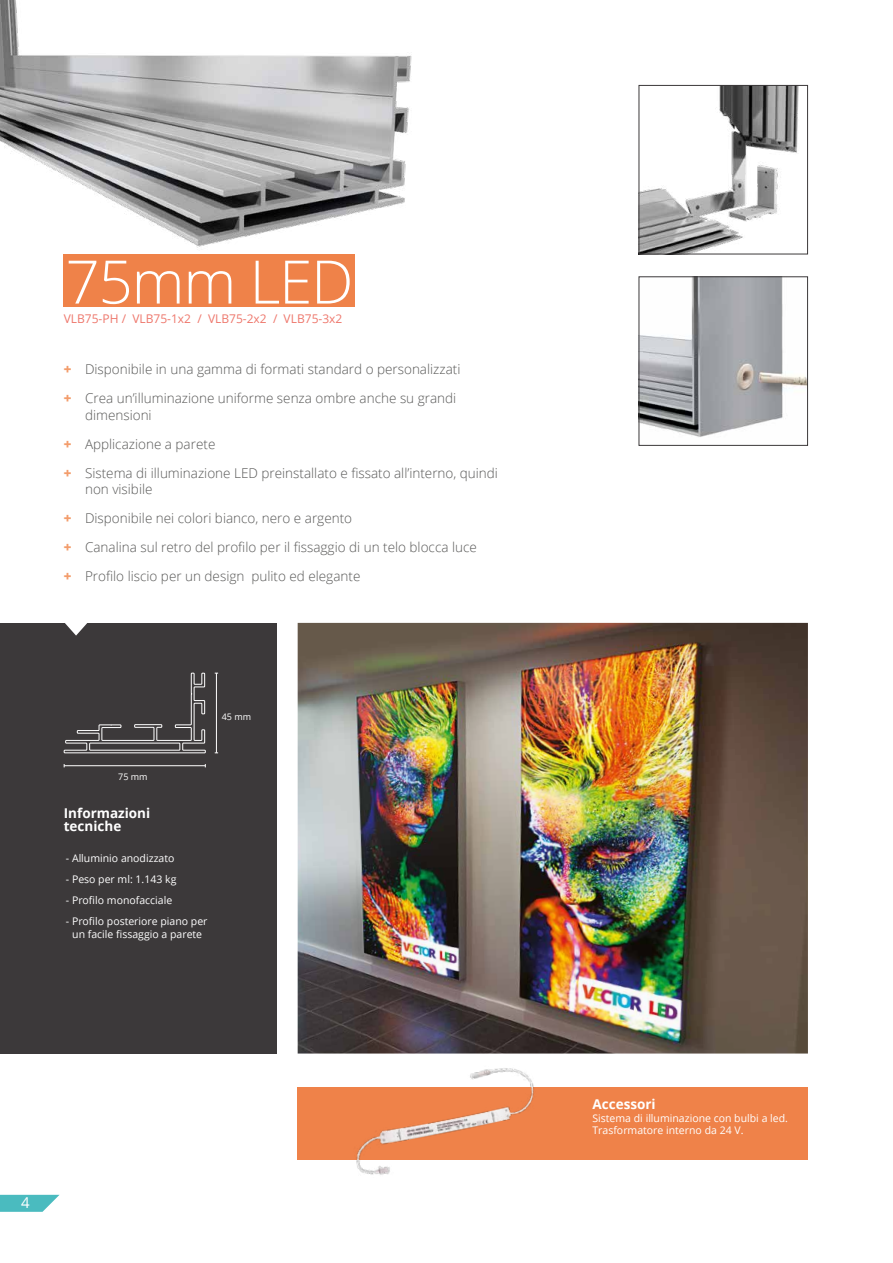
<style>
.page{position:relative;width:893px;height:1263px;background:#fff}
.page>*{position:absolute;margin:0;border:0;box-sizing:border-box;transform-origin:0 0}
.t1{font:300 60px "Open Sans";letter-spacing:-.02em;color:#fff}
.t2{font:15px "Open Sans";color:#fff}
.t3{font:300 13.5px/29px "Open Sans";color:#575756}
.t4{font:700 13.5px/13.5px "Open Sans";color:#fff}
.t5{font:12px "Open Sans";color:#ee776c}
.t6{font:10.5px/12.6px "Open Sans";color:#fff}
.t7{font:9px "Open Sans";color:#fff}
.s1{font-weight:800;color:#f39d6c}
</style>
<div class="page">
<svg style="left:0;top:1195px;width:60px;height:17px"></svg>
<img style="left:298px;top:623px;width:510px;height:430px">
<div style="left:64px;top:254px;width:291px;height:53px;background:#ef8249"></div>
<div style="left:298px;top:1088px;width:510px;height:72px;background:#ef8249"></div>
<img style="left:641px;top:87px;width:158px;height:165px">
<div style="left:639px;top:85px;width:169px;height:169px;border:1px solid #3c393a"></div>
<img style="left:641px;top:278px;width:165px;height:159px">
<div style="left:639px;top:276px;width:169px;height:170px;border:1px solid #3c393a"></div>
<img style="left:0;top:0;width:412px;height:264px">
<div style="left:0;top:623px;width:276px;height:430px;background:#3c393a"></div>
<svg style="left:65px;top:623px;width:22px;height:13px"></svg>
<hr style="left:64px;top:765px;width:141px;height:1px;background:#fff">
<hr style="left:216px;top:673px;width:1px;height:80px;background:#fff">
<svg style="left:63px;top:672px;width:143px;height:82px"></svg>
<img style="left:335px;top:1049px;width:218px;height:126px">
<h1 class="t1" style="left:65px;top:241px;width:289px">75mm LED</h1>
<p class="t5" style="left:64px;top:311px;width:280px">VLB75-PH / VLB75-1x2 / VLB75-2x2 / VLB75-3x2</p>
<p class="t3" style="left:64px;top:355px;width:398px"><span class="s1">+</span> Disponibile in una gamma di formati standard o personalizzati <span class="s1">+</span> Crea un’illuminazione uniforme senza ombre anche su grandi</p>
<p class="t3" style="left:64px;top:400px;width:436px;text-indent:21px">dimensioni<br><span class="s1">+</span> Applicazione a parete<br><span class="s1">+</span> Sistema di illuminazione LED preinstallato e fissato all’interno, quindi</p>
<p class="t3" style="left:64px;top:474px;width:415px;text-indent:21px">non visibile<br><span class="s1">+</span> Disponibile nei colori bianco, nero e argento<br><span class="s1">+</span> Canalina sul retro del profilo per il fissaggio di un telo blocca luce <span class="s1">+</span> Profilo liscio per un design pulito ed elegante</p>
<p class="t7" style="left:222px;top:710px;width:31px">45 mm</p>
<p class="t7" style="left:118px;top:770px;width:31px">75 mm</p>
<p class="t4" style="left:64px;top:805px;width:88px">Informazioni tecniche</p>
<p class="t6" style="left:66px;top:851px;width:110px">- Alluminio anodizzato</p>
<p class="t6" style="left:66px;top:872px;width:112px">- Peso per ml: 1.143 kg</p>
<p class="t6" style="left:66px;top:893px;width:108px">- Profilo monofacciale</p>
<p class="t6" style="left:66px;top:915px;width:143px;text-align:center">- Profilo posteriore piano per un facile fissaggio a parete</p>
<p class="t2" style="left:21px;top:1192px;width:10px">4</p>
<p class="t4" style="left:592px;top:1097px;width:65px">Accessori</p>
<p class="t6" style="left:592px;top:1111px;width:197px">Sistema di illuminazione con bulbi a led.<br>Trasformatore interno da 24 V.</p>
</div>
